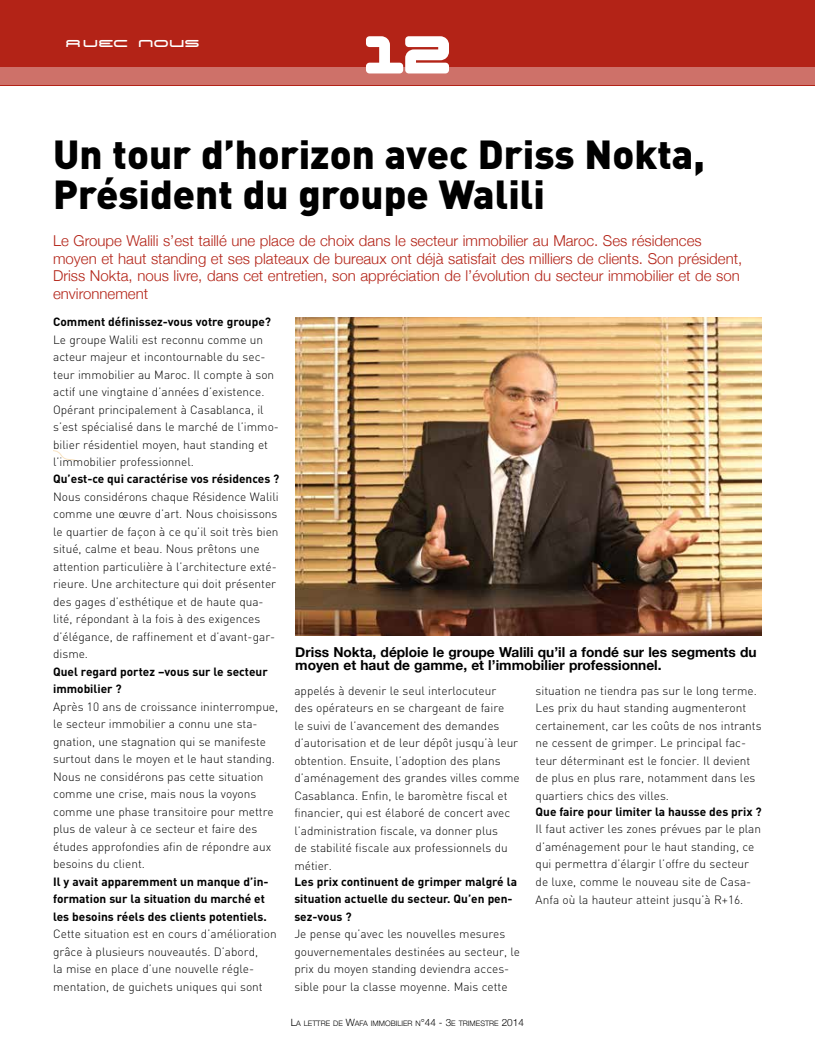
<style>
.page{position:relative;width:815px;height:1053px;background:#fff}
.page>*{position:absolute;margin:0;border:0;box-sizing:border-box;transform-origin:0 0}
.t1{font:900 40px/40px "DIN";color:#000}
.t2{font:25px "BN3 rd Place";color:#fff}
.t3{font:300 15px/17.5px "Helvetica Neue";color:#b32317}
.t4{font:700 13.75px/12.9px "Helvetica Neue";color:#000}
.t5{font:300 11.88px/17.5px "DIN";color:#000}
.t6{font:700 11.88px/17.5px "DIN";color:#000}
.t7{font:300 7.5px "Helvetica Neue";color:#000}
.s1{font-family:"Minion Pro"}
.s2{font-size:10px}
</style>
<div class="page">
<svg style="left:53px;top:450px;width:25px;height:12px"></svg>
<img style="left:295px;top:317px;width:467px;height:318px">
<div style="left:0;top:0;width:815px;height:85px;background:#b32317"></div>
<div style="left:0;top:67px;width:815px;height:18px;background:#ce7169"></div>
<svg style="left:366px;top:36px;width:83px;height:37px"></svg>
<h2 class="t2" style="left:78px;top:14px;width:104px">T<span class="s1">ê</span>ti<span class="s1">è</span>re</h2>
<h2 class="t2" style="left:66px;top:20px;width:135px">a vec nous</h2>
<h1 class="t1" style="left:53px;top:132px;width:653px">Un tour d’horizon avec Driss Nokta,<br>Président du groupe Walili</h1>
<p class="t3" style="left:53px;top:232px;width:691px">Le Groupe Walili s’est taillé une place de choix dans le secteur immobilier au Maroc. Ses résidences moyen et haut standing et ses plateaux de bureaux ont déjà satisfait des milliers de clients. Son président, Driss Nokta, nous livre, dans cet entretien, son appréciation de l’évolution du secteur immobilier et de son environnement</p>
<p class="t6" style="left:53px;top:312px;width:219px">Comment définissez-vous votre groupe?</p>
<p class="t5" style="left:53px;top:330px;width:227px">Le groupe Walili est reconnu comme un acteur majeur et incontournable du sec&shy;teur immobilier au Maroc. Il compte à son actif une vingtaine d’années d’existence.<br>Opérant principalement à Casablanca, il s’est spécialisé dans le marché de l’immo&shy;bilier résidentiel moyen, haut standing et l’immobilier professionnel.</p>
<p class="t6" style="left:53px;top:469px;width:228px">Qu’est-ce qui caractérise vos résidences ?</p>
<p class="t5" style="left:53px;top:487px;width:227px">Nous considérons chaque Résidence Walili comme une œuvre d’art. Nous choisissons le quartier de façon à ce qu’il soit très bien situé, calme et beau. Nous prêtons une attention particulière à l’architecture exté&shy;rieure. Une architecture qui doit présenter des gages d’esthétique et de haute qua&shy;lité, répondant à la fois à des exigences d’élégance, de raffinement et d’avant-gar&shy;disme.</p>
<p class="t6" style="left:53px;top:662px;width:216px">Quel regard portez –vous sur le secteur immobilier ?</p>
<p class="t5" style="left:53px;top:697px;width:227px">Après 10 ans de croissance ininterrompue, le secteur immobilier a connu une sta&shy;gnation, une stagnation qui se manifeste surtout dans le moyen et le haut standing.<br>Nous ne considérons pas cette situation comme une crise, mais nous la voyons comme une phase transitoire pour mettre plus de valeur à ce secteur et faire des études approfondies afin de répondre aux besoins du client.</p>
<p class="t6" style="left:53px;top:872px;width:217px">Il y avait apparemment un manque d’in&shy;formation sur la situation du marché et les besoins réels des clients potentiels.</p>
<p class="t5" style="left:53px;top:925px;width:225px">Cette situation est en cours d’amélioration grâce à plusieurs nouveautés. D’abord,<br>la mise en place d’une nouvelle régle&shy;mentation, de guichets uniques qui sont</p>
<p class="t4" style="left:295px;top:645px;width:463px">Driss Nokta, déploie le groupe Walili qu’il a fondé sur les segments du moyen et haut de gamme, et l’immobilier professionnel.</p>
<p class="t5" style="left:294px;top:681px;width:227px">appelés à devenir le seul interlocuteur<br>des opérateurs en se chargeant de faire<br>le suivi de l’avancement des demandes d’autorisation et de leur dépôt jusqu’à leur obtention. Ensuite, l’adoption des plans d’aménagement des grandes villes comme Casablanca. Enfin, le baromètre fiscal et financier, qui est élaboré de concert avec l’administration fiscale, va donner plus<br>de stabilité fiscale aux professionnels du métier.</p>
<p class="t6" style="left:294px;top:872px;width:224px">Les prix continuent de grimper malgré la situation actuelle du secteur. Qu’en pen&shy;sez-vous ?</p>
<p class="t5" style="left:294px;top:925px;width:227px">Je pense qu’avec les nouvelles mesures gouvernementales destinées au secteur, le prix du moyen standing deviendra acces&shy;sible pour la classe moyenne. Mais cette</p>
<p class="t7" style="left:291px;top:1018px;width:235px"><span class="s2">L</span>A LETTRE DE <span class="s2">W</span>AFA IMMOBILIER N<span class="s2">°44 - 3</span>E TRIMESTRE <span class="s2">2014</span></p>
<p class="t5" style="left:536px;top:681px;width:228px">situation ne tiendra pas sur le long terme.<br>Les prix du haut standing augmenteront certainement, car les coûts de nos intrants ne cessent de grimper. Le principal fac&shy;teur déterminant est le foncier. Il devient de plus en plus rare, notamment dans les quartiers chics des villes.</p>
<p class="t6" style="left:536px;top:802px;width:228px">Que faire pour limiter la hausse des prix ?</p>
<p class="t5" style="left:536px;top:820px;width:227px">Il faut activer les zones prévues par le plan d’aménagement pour le haut standing, ce qui permettra d’élargir l’offre du secteur de luxe, comme le nouveau site de Casa-Anfa où la hauteur atteint jusqu’à R+16.</p>
</div>
